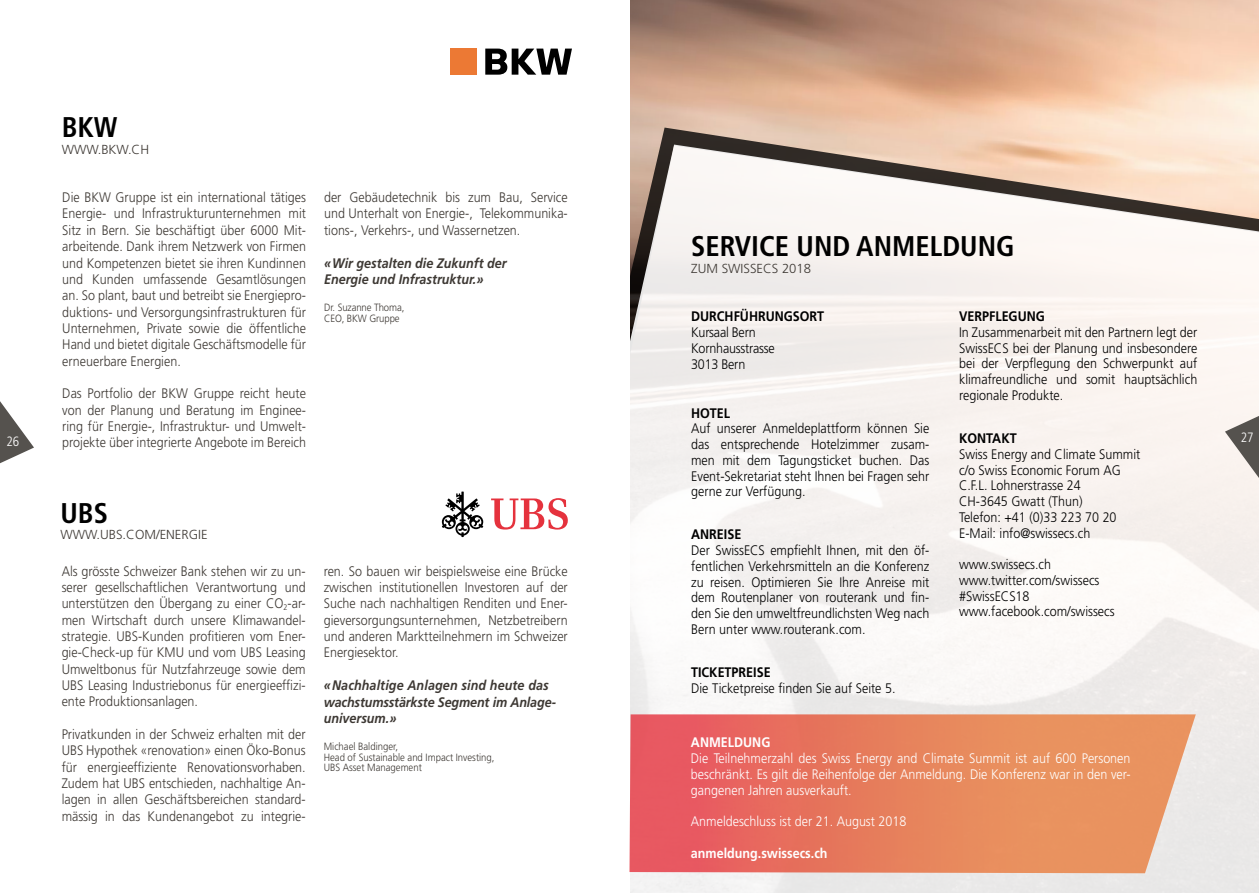
<style>
.page{position:relative;width:1259px;height:893px;background:#fff}
.page>*{position:absolute;margin:0;border:0;box-sizing:border-box;transform-origin:0 0}
.t1{font:700 condensed 28.5px "Frutiger LT Std";color:#000}
.t2{font:300 13.8px/16.4px "Frutiger LT Std";color:#3d3833;text-align:justify;scale:.91 1}
.t3{font:300 13.8px/15.8px "Frutiger LT Std";color:#000;text-align:justify;scale:.91 1}
.t4{font:300 13.8px/15.8px "Frutiger LT Std";color:#fff;text-align:justify;scale:.91 1}
.t5{font:italic 700 13.8px/16.5px "Frutiger LT Std";color:#3d3833;scale:.91 1}
.t6{font:700 13.8px "Frutiger LT Std";color:#000;scale:.91 1}
.t7{font:300 13.8px/15.9px "Frutiger LT Std";letter-spacing:-.02em;color:#000;scale:.91 1}
.t8{font:700 13.8px "Frutiger LT Std";color:#fff;scale:.91 1}
.t9{font:300 condensed 13.5px "Frutiger LT Std";color:#fff}
.t10{font:300 13.05px "Frutiger LT Std";color:#3d3833}
.t11{font:300 10.5px/10.5px "Frutiger LT Std";color:#3d3833;scale:.91 1}
</style>
<div class="page">
<img style="left:630px;top:0;width:629px;height:128px">
<svg style="left:630px;top:145px;width:629px;height:748px;fill:#f8f2ef"></svg>
<svg style="left:629px;top:714px;width:566px;height:159px;background:#e78165"></svg>
<div style="left:451px;top:49px;width:26px;height:26px;background:#ec7934"></div>
<svg style="left:485px;top:49px;width:87px;height:26px"></svg>
<svg style="left:442px;top:492px;width:41px;height:45px"></svg>
<svg style="left:491px;top:498px;width:77px;height:32px"></svg>
<svg style="left:0;top:401px;width:34px;height:63px"></svg>
<svg style="left:1225px;top:398px;width:34px;height:97px"></svg>
<h1 class="t1" style="left:62px;top:110px;width:57px">BKW</h1>
<p class="t10" style="left:62px;top:142px;width:14px">www</p>
<p class="t10" style="left:98px;top:142px;width:14px">.bkw</p>
<p class="t10" style="left:128px;top:142px;width:13px">.ch</p>
<p class="t2" style="left:62px;top:189px;width:269px">Die BKW Gruppe ist ein international tätiges Energie- und Infrastrukturunternehmen mit Sitz in Bern. Sie beschäftigt über 6000 Mit&shy;arbeitende. Dank ihrem Netzwerk von Firmen und Kompetenzen bietet sie ihren Kundinnen und Kunden umfassende Gesamtlösungen an. So plant, baut und betreibt sie Energiepro&shy;duktions- und Versorgungsinfrastrukturen für Unternehmen, Private sowie die öffentliche Hand und bietet digitale Geschäftsmodelle für erneuerbare Energien.</p>
<p class="t2" style="left:62px;top:385px;width:269px">Das Portfolio der BKW Gruppe reicht heute von der Planung und Beratung im Enginee&shy;ring für Energie-, Infrastruktur- und Umwelt&shy;projekte über integrierte Angebote im Bereich</p>
<p class="t2" style="left:324px;top:189px;width:269px">der Gebäudetechnik bis zum Bau, Service und Unterhalt von Energie-, Telekommunika&shy;tions-, Verkehrs-, und Wassernetzen.</p>
<p class="t5" style="left:324px;top:255px;width:202px">«Wir gestalten die Zukunft der<br>Energie und Infrastruktur.»</p>
<p class="t11" style="left:324px;top:303px;width:90px">Dr. Suzanne Thoma,<br>CEO, BKW Gruppe</p>
<h1 class="t1" style="left:691px;top:230px;width:58px">SE RVICE</h1>
<h1 class="t1" style="left:796px;top:230px;width:219px">UND ANMELDUNG</h1>
<p class="t10" style="left:691px;top:261px;width:121px">ZUM SWISSECS 2018</p>
<p class="t6" style="left:691px;top:308px;width:112px">DURCHFÜHRUNGSO</p>
<p class="t6" style="left:809px;top:308px;width:15px">RT</p>
<p class="t7" style="left:691px;top:324px;width:93px">Kursaal Bern<br>Kornhausstrasse<br>3013 Bern</p>
<p class="t6" style="left:691px;top:405px;width:11px">HOT</p>
<p class="t6" style="left:717px;top:405px;width:13px">EL</p>
<p class="t3" style="left:691px;top:421px;width:263px">Auf unserer Anmeldeplattform können Sie das entsprechende Hotelzimmer zusam&shy;men mit dem Tagungsticket buchen. Das Event-Sekretariat steht Ihnen bei Fragen sehr gerne zur Verfügung.</p>
<p class="t6" style="left:691px;top:527px;width:57px">ANREISE</p>
<p class="t3" style="left:691px;top:543px;width:263px">Der SwissECS empfiehlt Ihnen, mit den öf&shy;fentlichen Verkehrsmitteln an die Konferenz zu reisen. Optimieren Sie Ihre Anreise mit dem Routenplaner von routerank und fin&shy;den Sie den umweltfreundlichsten Weg nach Bern unter www.routerank.com.</p>
<p class="t6" style="left:691px;top:664px;width:89px">TICKETPREISE</p>
<p class="t3" style="left:691px;top:680px;width:226px">Die Ticketpreise finden Sie auf Seite 5.</p>
<p class="t6" style="left:959px;top:308px;width:94px">VERPFLEGUNG</p>
<p class="t3" style="left:959px;top:324px;width:263px">In Zusammenarbeit mit den Partnern legt der SwissECS bei der Planung und insbesondere bei der Verpflegung den Schwerpunkt auf klimafreundliche und somit hauptsächlich regionale Produkte.</p>
<p class="t6" style="left:959px;top:430px;width:40px">KO NTAKT</p>
<p class="t3" style="left:959px;top:446px;width:201px;text-align:left">Swiss Energy and Climate Summit c/o Swiss Economic Forum AG<br>C.F.L. Lohnerstrasse 24<br>CH-3645 Gwatt (Thun)<br>Telefon: +41 (0)33 223 70 20<br>E-Mail: info@swissecs.ch</p>
<p class="t3" style="left:959px;top:557px;width:172px;text-align:left">www.swissecs.ch www.twitter.com/swissecs #SwissECS18 www.facebook.com/swissecs</p>
<p class="t9" style="left:6px;top:434px;width:14px">26</p>
<p class="t9" style="left:1240px;top:430px;width:14px">27</p>
<h1 class="t1" style="left:60px;top:496px;width:32px">UBS</h1>
<p class="t10" style="left:60px;top:527px;width:14px">www</p>
<p class="t10" style="left:96px;top:527px;width:86px">.ubs.com/energie</p>
<p class="t2" style="left:324px;top:563px;width:270px">ren. So bauen wir beispielsweise eine Brücke zwischen institutionellen Investoren auf der Suche nach nachhaltigen Renditen und Ener&shy;gieversorgungsunternehmen, Netzbetreibern und anderen Marktteilnehmern im Schweizer Energiesektor.</p>
<p class="t5" style="left:324px;top:677px;width:257px">«Nachhaltige Anlagen sind heute das wachstumsstärkste Segment im Anlage&shy;universum.»</p>
<p class="t11" style="left:324px;top:742px;width:189px">Michael Baldinger,<br>Head of Sustainable and Impact Investing,<br>UBS Asset Management</p>
<p class="t2" style="left:62px;top:563px;width:270px">Als grösste Schweizer Bank stehen wir zu un&shy;serer gesellschaftlichen Verantwortung und unterstützen den Übergang zu einer CO<sub>2</sub>-ar&shy;men Wirtschaft durch unsere Klimawandel&shy;strategie. UBS-Kunden profitieren vom Ener&shy;gie-Check-up für KMU und vom UBS Leasing Umweltbonus für Nutzfahrzeuge sowie dem UBS Leasing Industriebonus für energieeffizi&shy;ente Produktionsanlagen.</p>
<p class="t2" style="left:62px;top:726px;width:270px">Privatkunden in der Schweiz erhalten mit der UBS Hypothek «renovation» einen Öko-Bonus für energieeffiziente Renovationsvorhaben.<br>Zudem hat UBS entschieden, nachhaltige An&shy;lagen in allen Geschäftsbereichen standard&shy;mässig in das Kundenangebot zu integrie-</p>
<p class="t8" style="left:691px;top:734px;width:87px">ANMELDUNG</p>
<p class="t4" style="left:691px;top:751px;width:484px">Die Teilnehmerzahl des Swiss Energy and Climate Summit ist auf 600 Personen beschränkt. Es gilt die Reihenfolge der Anmeldung. Die Konferenz war in den ver&shy;gangenen Jahren ausverkauft.</p>
<p class="t4" style="left:691px;top:814px;width:238px">Anmeldeschluss ist der 21. August 2018</p>
<p class="t8" style="left:691px;top:845px;width:152px">ANMELDUNG.SWISSECS.CH</p>
</div>
